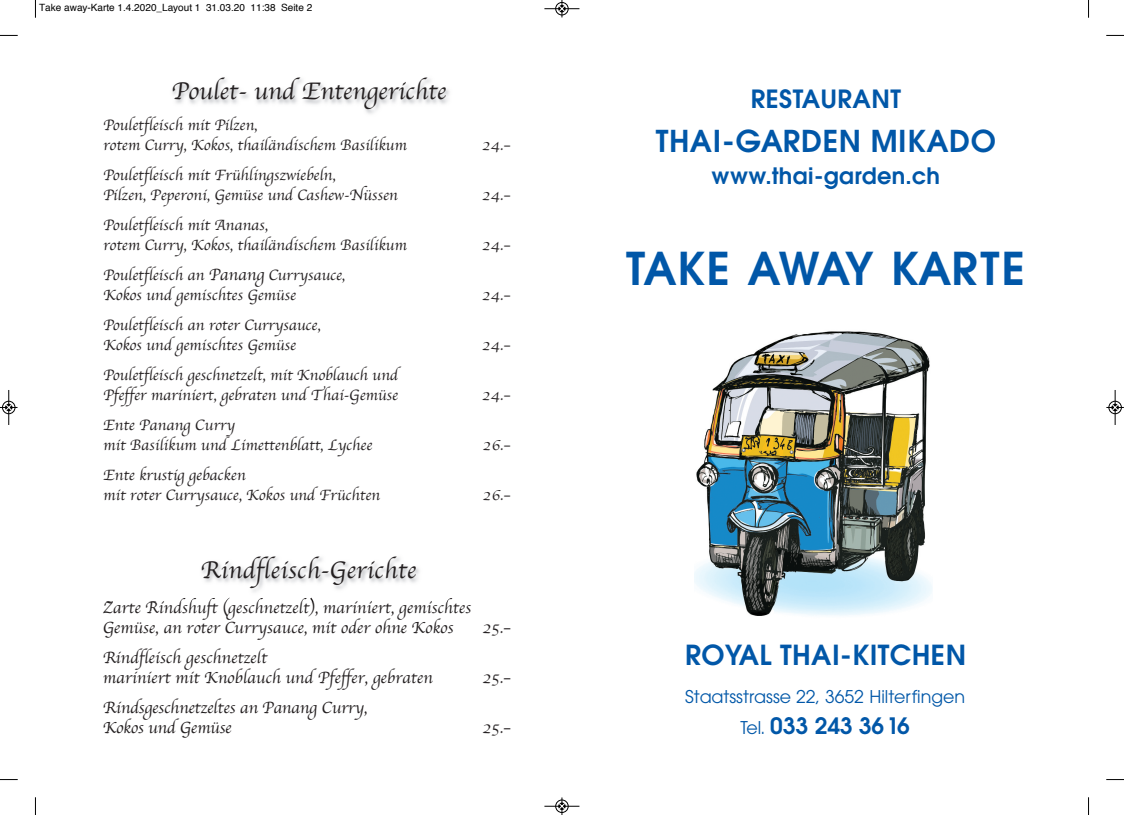
<style>
.page{position:relative;width:1124px;height:815px;background:#fff}
.page>*{position:absolute;margin:0;border:0;box-sizing:border-box;transform-origin:0 0}
.t1{font:600 45px "Avant Garde LT";color:#0157a8}
.t2{font:600 30px "Avant Garde LT";letter-spacing:.02em;color:#0157a8}
.t3{font:600 27.5px "Avant Garde LT";letter-spacing:.015em;color:#0157a8}
.t4{font:25px "Apple Chancery";color:#231f20}
.t5{font:600 25px "Avant Garde LT";letter-spacing:.02em;color:#0157a8}
.t6{font:600 22.5px "Avant Garde LT";letter-spacing:.02em;color:#0157a8}
.t7{font:600 22.5px "Avant Garde LT";color:#0157a8}
.t8{font:17.5px "Avant Garde LT";color:#0157a8}
.t9{font:16.88px/20px "Apple Chancery";color:#231f20}
.t10{font:15.62px/20px "Apple Chancery";color:#231f20}
.t11{font:10px "Helvetica";color:#000}
.s1{font-size:16.88px}
.s2{font-weight:400;font-size:17.5px}
</style>
<div class="page">
<img style="left:172px;top:79px;width:278px;height:35px">
<img style="left:180px;top:557px;width:273px;height:44px">
<img style="left:106px;top:601px;width:58px;height:1px">
<img style="left:694px;top:331px;width:238px;height:285px">
<svg style="left:35px;top:0;width:1px;height:18px"></svg>
<svg style="left:0;top:35px;width:18px;height:1px"></svg>
<svg style="left:1088px;top:0;width:1px;height:18px"></svg>
<svg style="left:1106px;top:35px;width:17px;height:1px"></svg>
<svg style="left:35px;top:797px;width:1px;height:18px"></svg>
<svg style="left:0;top:779px;width:18px;height:1px"></svg>
<svg style="left:1088px;top:797px;width:1px;height:18px"></svg>
<svg style="left:1106px;top:779px;width:17px;height:1px"></svg>
<hr style="left:544px;top:8px;width:35px;height:1px;background:#000">
<div style="left:555px;top:2px;width:13px;height:13px;border:1px solid #000;border-radius:50%"></div>
<svg style="left:558px;top:0;width:7px;height:17px"></svg>
<hr style="left:544px;top:806px;width:35px;height:1px;background:#000">
<div style="left:555px;top:800px;width:13px;height:13px;border:1px solid #000;border-radius:50%"></div>
<svg style="left:558px;top:797px;width:7px;height:18px"></svg>
<hr style="left:9px;top:390px;width:1px;height:35px;background:#000">
<div style="left:2px;top:401px;width:13px;height:13px;border:1px solid #000;border-radius:50%"></div>
<svg style="left:0;top:404px;width:18px;height:7px"></svg>
<hr style="left:1114px;top:390px;width:1px;height:35px;background:#000">
<div style="left:1108px;top:401px;width:13px;height:13px;border:1px solid #000;border-radius:50%"></div>
<svg style="left:1106px;top:404px;width:17px;height:7px"></svg>
<p class="t11" style="left:39px;top:4px;width:274px">Take away-Karte 1.4.2020_Layout 1 31.03.20 11:38 Seite 2</p>
<h3 class="t4" style="left:171px;top:71px;width:276px">Poulet- und Entengerichte</h3>
<p class="t10" style="left:103px;top:115px;width:305px">Pouletfleisch mit Pilzen,<br>rotem Curry, Kokos, thailändischem Basilikum</p>
<p class="t10" style="left:103px;top:165px;width:296px">Pouletfleisch mit Frühlingszwiebeln,<br>Pilzen, Peperoni, Gemüse und Cashew-Nüssen</p>
<p class="t10" style="left:103px;top:215px;width:305px">Pouletfleisch mit Ananas,<br>rotem Curry, Kokos, thailändischem Basilikum</p>
<p class="t10" style="left:103px;top:265px;width:243px">Pouletfleisch an <span class="s1">Panang</span> Currysauce,<br>Kokos und gemischtes Gemüse</p>
<p class="t10" style="left:103px;top:315px;width:219px">Pouletfleisch an roter Currysauce,<br>Kokos und gemischtes Gemüse</p>
<p class="t10" style="left:103px;top:365px;width:296px">Pouletfleisch geschnetzelt, mit Knoblauch und<br>Pfeffer mariniert, gebraten und Thai-Gemüse</p>
<p class="t10" style="left:103px;top:415px;width:270px">Ente Panang Curry<br>mit Basilikum und Limettenblatt, Lychee</p>
<p class="t10" style="left:103px;top:465px;width:278px">Ente krustig gebacken<br>mit roter Currysauce, Kokos und Früchten</p>
<p class="t10" style="left:482px;top:135px;width:30px">24.–</p>
<p class="t10" style="left:482px;top:185px;width:30px">24.–</p>
<p class="t10" style="left:482px;top:235px;width:30px">24.–</p>
<p class="t10" style="left:482px;top:285px;width:30px">24.–</p>
<p class="t10" style="left:482px;top:335px;width:30px">24.–</p>
<p class="t10" style="left:482px;top:385px;width:30px">24.–</p>
<p class="t10" style="left:482px;top:435px;width:29px">26.–</p>
<p class="t10" style="left:482px;top:485px;width:29px">26.–</p>
<h3 class="t4" style="left:200px;top:550px;width:217px">Rindfleisch-Gerichte</h3>
<p class="t9" style="left:103px;top:597px;width:370px">Zarte Rindshuft (geschnetzelt), mariniert, gemischtes<br>Gemüse, an roter Currysauce, mit oder ohne Kokos</p>
<p class="t9" style="left:103px;top:647px;width:331px">Rindfleisch geschnetzelt<br>mariniert mit Knoblauch und Pfeffer, gebraten</p>
<p class="t9" style="left:103px;top:697px;width:266px">Rindsgeschnetzeltes an Panang Curry,<br>Kokos und Gemüse</p>
<p class="t9" style="left:482px;top:617px;width:30px">25.–</p>
<p class="t9" style="left:482px;top:667px;width:30px">25.–</p>
<p class="t9" style="left:482px;top:717px;width:30px">25.–</p>
<h3 class="t5" style="left:750px;top:90px;width:151px">RESTAURANT</h3>
<h2 class="t2" style="left:655px;top:130px;width:341px">THAI-GARDEN MIKADO</h2>
<h3 class="t6" style="left:711px;top:168px;width:230px">www.thai-garden.ch</h3>
<h1 class="t1" style="left:626px;top:252px;width:400px">TAKE AWAY KARTE</h1>
<h3 class="t3" style="left:685px;top:645px;width:282px">ROYAL THAI-KITCHEN</h3>
<p class="t8" style="left:685px;top:690px;width:282px">Staatsstrasse 22, 3652 Hilterfingen</p>
<h3 class="t7" style="left:740px;top:717px;width:171px"><span class="s2">Tel.</span> 033 243 3616</h3>
</div>
